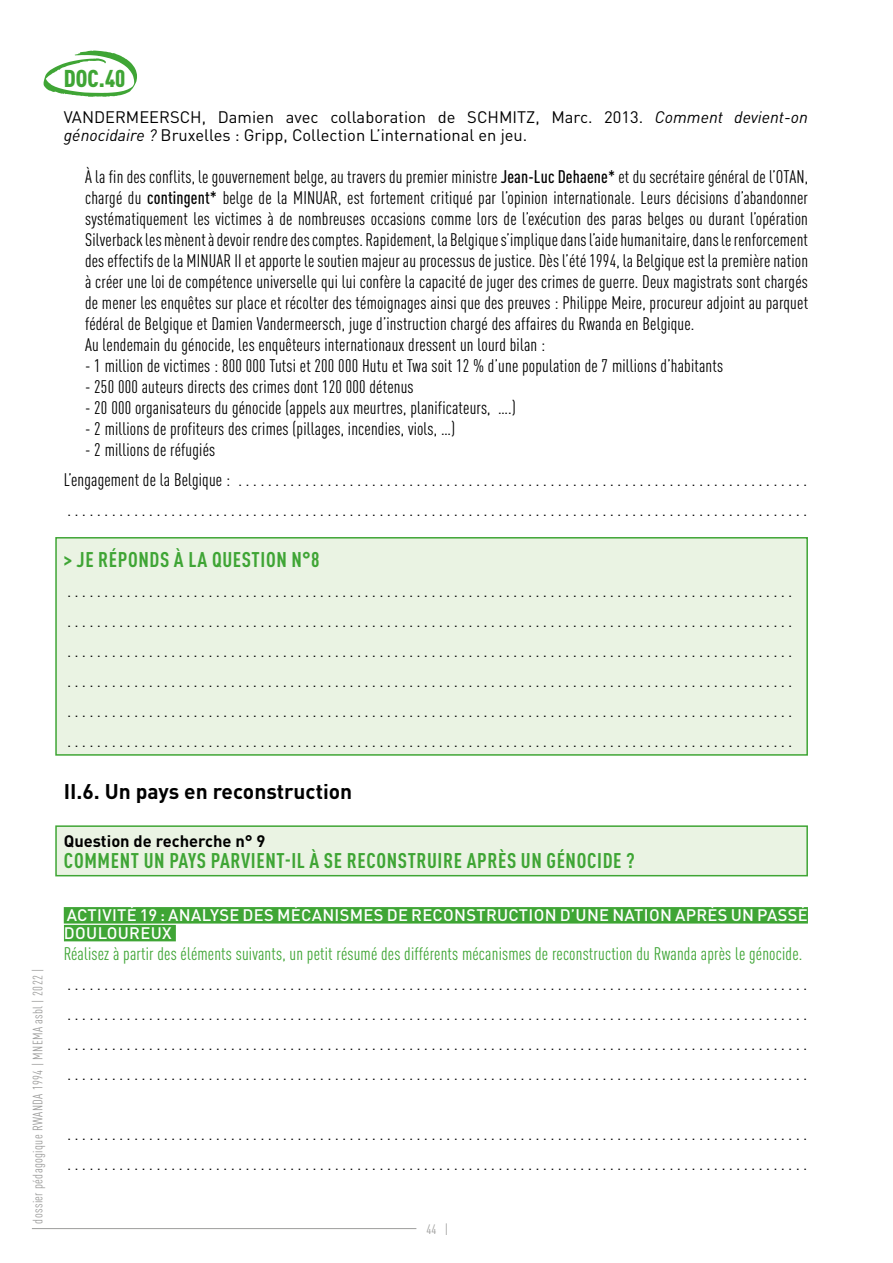
<style>
.page{position:relative;width:893px;height:1263px;background:#fff}
.page>*{position:absolute;margin:0;border:0;box-sizing:border-box;transform-origin:0 0}
.t1{font:900 condensed 24px "DIN Pro";color:#3fa535}
.t2{font:700 condensed 21px "DIN Pro";letter-spacing:.03em;color:#3fa535}
.t3{font:700 21px "DIN Pro";color:#000}
.t4{font:condensed 18px/30px "DIN Pro";letter-spacing:.01em;color:#000}
.t5{font:condensed 18px "DIN Pro";letter-spacing:.01em;color:#3fa535}
.t6{font:16.5px/17.9px "DIN Pro";color:#000}
.t7{font:500 16.5px/17.9px "DIN Pro";letter-spacing:.02em;color:#fff}
.t8{font:700 16.5px "DIN Pro";color:#000}
.t9{font:condensed 13.5px "DIN Pro";letter-spacing:.025em;color:#9d9d9c}
.s1{font-style:italic}
.s2{font-weight:500}
</style>
<div class="page">
<hr style="left:32px;top:1228px;width:384px;height:1px;background:#9d9d9c">
<div style="left:55px;top:537px;width:753px;height:219px;background:#eaf3e3;border:2px solid #3fa535"></div>
<div style="left:55px;top:825px;width:753px;height:51px;background:#eaf3e3;border:2px solid #3fa535"></div>
<div style="left:64px;top:907px;width:744px;height:16px;background:#3fa535"></div>
<div style="left:64px;top:925px;width:112px;height:16px;background:#3fa535"></div>
<svg style="left:44px;top:50px;width:93px;height:47px"></svg>
<p class="t9" style="left:28px;top:1223px;width:256px;rotate:-90deg">dossier pédagogique RWANDA 1994 | MNEMA asbl | 2022 |</p>
<h1 class="t1" style="left:64px;top:60px;width:63px">DOC.40</h1>
<p class="t6" style="left:64px;top:107px;width:746px">VANDERMEERSCH, Damien avec collaboration de SCHMITZ, Marc. 2013. <span class="s1">Comment devient-on génocidaire ?</span> Bruxelles : Gripp, Collection L’international en jeu.</p>
<p class="t4" style="left:85px;top:165px;width:725px;line-height:21px">À la fin des conflits, le gouvernement belge, au travers du premier ministre <span class="s2">Jean-Luc Dehaene*</span> et du secrétaire général de l’OTAN, chargé du <span class="s2">contingent*</span> belge de la MINUAR, est fortement critiqué par l’opinion internationale. Leurs décisions d’abandonner systématiquement les victimes à de nombreuses occasions comme lors de l’exécution des paras belges ou durant l’opération Silverback les mènent à devoir rendre des comptes. Rapidement, la Belgique s’implique dans l’aide humanitaire, dans le renforcement des effectifs de la MINUAR II et apporte le soutien majeur au processus de justice. Dès l’été 1994, la Belgique est la première nation à créer une loi de compétence universelle qui lui confère la capacité de juger des crimes de guerre. Deux magistrats sont chargés de mener les enquêtes sur place et récolter des témoignages ainsi que des preuves : Philippe Meire, procureur adjoint au parquet fédéral de Belgique et Damien Vandermeersch, juge d’instruction chargé des affaires du Rwanda en Belgique.<br>Au lendemain du génocide, les enquêteurs internationaux dressent un lourd bilan :</p>
<p class="t4" style="left:85px;top:349px;width:640px">- 1 million de victimes : 800 000 Tutsi et 200 000 Hutu et Twa soit 12 % d’une population de 7 millions d’habitants</p>
<p class="t4" style="left:85px;top:370px;width:330px">- 250 000 auteurs directs des crimes dont 120 000 détenus</p>
<p class="t4" style="left:85px;top:391px;width:432px">- 20 000 organisateurs du génocide (appels aux meurtres, planificateurs, ….)</p>
<p class="t4" style="left:85px;top:412px;width:372px">- 2 millions de profiteurs des crimes (pillages, incendies, viols, …)</p>
<p class="t4" style="left:64px;top:433px;width:745px;text-indent:21px">- 2 millions de réfugiés<br>L’engagement de la Belgique : .............................................................................<br>. . . . . . . . . . . . . . . . . . . . . . . . . . . . . . . . . . . . . . . . . . . . . . . . . . . . . . . . . . . . . . . . . . . . . . . . . . . . . . . . . . . . . . . . . . . . . . . . . . . .</p>
<p class="t2" style="left:64px;top:543px;width:257px">&gt; JE RÉPONDS À LA QUESTION N°8</p>
<p class="t4" style="left:67px;top:574px;width:726px;text-align:justify">. . . . . . . . . . . . . . . . . . . . . . . . . . . . . . . . . . . . . . . . . . . . . . . . . . . . . . . . . . . . . . . . . . . . . . . . . . . . . . . . . . . . . . . . . . . . . . . . . . . . . . . . . . . . . . . . . . . . . . . . . . . . . . . . . . . . . . . . . . . . . . . . . . . . . . . . . . . . . . . . . . . . . . . . . . . . . . . . . . . . . . . . . . . . . . . . . . . . . . . . . . . . . . . . . . . . . . . . . . . . . . . . . . . . . . . . . . . . . . . . . . . . . . . . . . . . . . . . . . . . . . . . . . . . . . . . . . . . . . . . . . . . . . . . . . . . . . . . . . . . . . . . . . . . . . . . . . . . . . . . . . . . . . . . . . . . . . . . . . . . . . . . . . . . . . . . . . . . . . . . . . . . . . . . . . . . . . . . . . . . . . . . . . . . . . . . . . . . . . . . . . . . . . . . . . . . . . . . . . . . . . . . . . . . . . . . . . . . . . . . . . . . . . . . . . . . . . . . . . . . . . . . . . . . . . . . . . . . . . . . . . . . . . . . . . . . . . . . . . . . . . . . . . . . . . . . . . . . . . . . . . . . . . . . . . . . . . . . . . . . . . . . . . . . . . . . . . . . . . . . . . . . . . . . . . . . . . . . . . . . . . . . . . . .</p>
<p class="t3" style="left:64px;top:774px;width:290px">II.6. Un pays en reconstruction</p>
<p class="t8" style="left:64px;top:827px;width:203px">Question de recherche n° 9</p>
<p class="t2" style="left:64px;top:844px;width:572px">COMMENT UN PAYS PARVIENT-IL À SE RECONSTRUIRE APRÈS UN GÉNOCIDE ?</p>
<p class="t7" style="left:64px;top:905px;width:745px">ACTIVITÉ 19 : ANALYSE DES MÉCANISMES DE RECONSTRUCTION D’UNE NATION APRÈS UN PASSÉ<br>DOULOUREUX</p>
<p class="t5" style="left:64px;top:941px;width:740px">Réalisez à partir des éléments suivants, un petit résumé des différents mécanismes de reconstruction du Rwanda après le génocide.</p>
<p class="t4" style="left:67px;top:967px;width:741px;text-align:justify">. . . . . . . . . . . . . . . . . . . . . . . . . . . . . . . . . . . . . . . . . . . . . . . . . . . . . . . . . . . . . . . . . . . . . . . . . . . . . . . . . . . . . . . . . . . . . . . . . . . . . . . . . . . . . . . . . . . . . . . . . . . . . . . . . . . . . . . . . . . . . . . . . . . . . . . . . . . . . . . . . . . . . . . . . . . . . . . . . . . . . . . . . . . . . . . . . . . . . . . . . . . . . . . . . . . . . . . . . . . . . . . . . . . . . . . . . . . . . . . . . . . . . . . . . . . . . . . . . . . . . . . . . . . . . . . . . . . . . . . . . . . . . . . . . . . . . . . . . . . . . . . . . . . . . . . . . . . . . . . . . . . . . . . . . . . . . . . . . . . . . . . . . . . . . . . . . . . . . . . . . . . . . . . . . . . . . . . . . . . . . . . . . . . . . . . . . . . . . . . .</p>
<p class="t4" style="left:67px;top:1117px;width:741px">. . . . . . . . . . . . . . . . . . . . . . . . . . . . . . . . . . . . . . . . . . . . . . . . . . . . . . . . . . . . . . . . . . . . . . . . . . . . . . . . . . . . . . . . . . . . . . . . . . . . . . . . . . . . . . . . . . . . . . . . . . . . . . . . . . . . . . . . . . . . . . . . . . . . . . . . . . . . . . . . . . . . . . . . . . . . . . . . . . . . . . . . . . . . . . . . . . . . . . . .</p>
<p class="t9" style="left:427px;top:1219px;width:23px">44 |</p>
</div>
